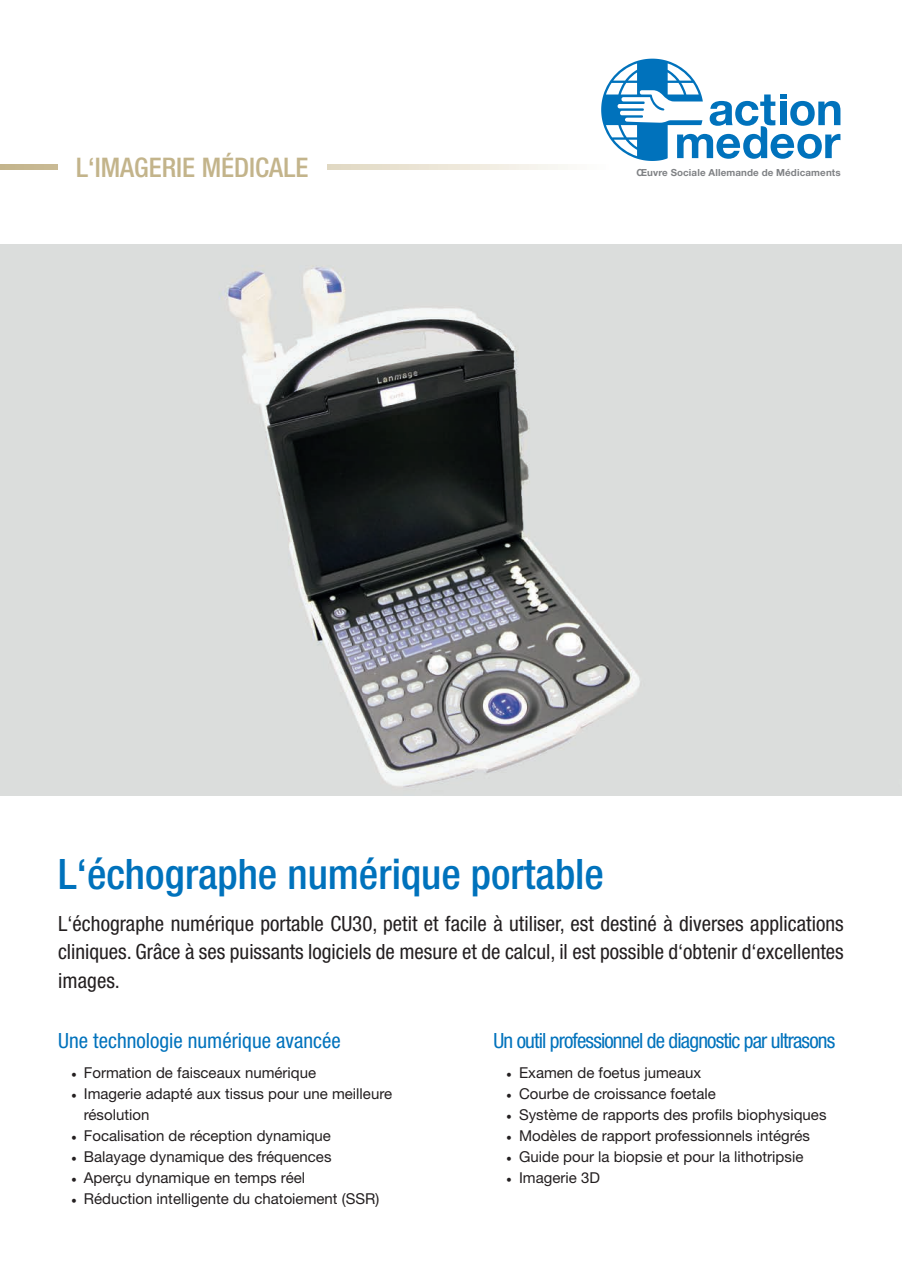
<style>
.page{position:relative;width:902px;height:1272px;background:#fff}
.page>*{position:absolute;margin:0;border:0;box-sizing:border-box;transform-origin:0 0}
.t1{font:500 condensed 42px "Helvetica Neue LT Std";color:#0072bc}
.t2{font:500 condensed 27px "Helvetica Neue LT Std";color:#c3b48b}
.t3{font:condensed 21px/28.5px "Helvetica Neue LT Std";color:#231f20;text-align:justify}
.t4{font:condensed 21px "Helvetica Neue LT Std";letter-spacing:-.04em;color:#0072bc}
.t5{font:condensed 21px "Helvetica Neue LT Std";color:#0072bc}
.t6{font:15px/21px "Helvetica Neue LT Std";color:#231f20}
.t7{font:700 9.75px "Helvetica Neue LT Std";letter-spacing:.015em;color:#808285}
.s1{font-family:"Minion Pro"}
</style>
<div class="page">
<svg style="left:0;top:165px;width:568px;height:4px"></svg>
<div style="left:58px;top:157px;width:268px;height:19px;background:#fff"></div>
<svg style="left:601px;top:59px;width:239px;height:102px"></svg>
<img style="left:0;top:244px;width:901px;height:551px">
<h2 class="t2" style="left:76px;top:151px;width:233px">L‘IMAGERIE MÉDICALE</h2>
<p class="t7" style="left:636px;top:166px;width:206px">Œuvre Sociale Allemande de Médicaments</p>
<h1 class="t1" style="left:58px;top:849px;width:547px">L‘échographe numérique portable</h1>
<h3 class="t3" style="left:58px;top:908px;width:786px">L‘échographe numérique portable CU30, petit et facile à utiliser, est destiné à diverses applications cliniques. Grâce à ses puissants logiciels de mesure et de calcul, il est possible d‘obtenir d‘excellentes images.</h3>
<h3 class="t5" style="left:58px;top:1028px;width:284px">Une technologie numérique avancée</h3>
<p class="t6" style="left:71px;top:1061px;width:247px"><span class="s1">•</span> Formation de faisceaux numérique</p>
<p class="t6" style="left:84px;top:1082px;width:310px;text-indent:-13px"><span class="s1">•</span> Imagerie adapté aux tissus pour une meilleure résolution</p>
<p class="t6" style="left:71px;top:1124px;width:261px"><span class="s1">•</span> Focalisation de réception dynamique</p>
<p class="t6" style="left:71px;top:1145px;width:262px"><span class="s1">•</span> Balayage dynamique des fréquences</p>
<p class="t6" style="left:71px;top:1166px;width:235px"><span class="s1">•</span> Aperçu dynamique en temps réel</p>
<p class="t6" style="left:71px;top:1187px;width:310px"><span class="s1">•</span> Réduction intelligente du chatoiement (SSR)</p>
<h3 class="t4" style="left:493px;top:1028px;width:343px">Un outil professionnel de diagnostic par ultrasons</h3>
<p class="t6" style="left:506px;top:1061px;width:196px"><span class="s1">•</span> Examen de foetus jumeaux</p>
<p class="t6" style="left:506px;top:1082px;width:211px"><span class="s1">•</span> Courbe de croissance foetale</p>
<p class="t6" style="left:506px;top:1103px;width:322px"><span class="s1">•</span> Système de rapports des profils biophysiques</p>
<p class="t6" style="left:506px;top:1124px;width:305px"><span class="s1">•</span> Modèles de rapport professionnels intégrés</p>
<p class="t6" style="left:506px;top:1145px;width:298px"><span class="s1">•</span> Guide pour la biopsie et pour la lithotripsie</p>
<p class="t6" style="left:506px;top:1166px;width:95px"><span class="s1">•</span> Imagerie 3D</p>
</div>
